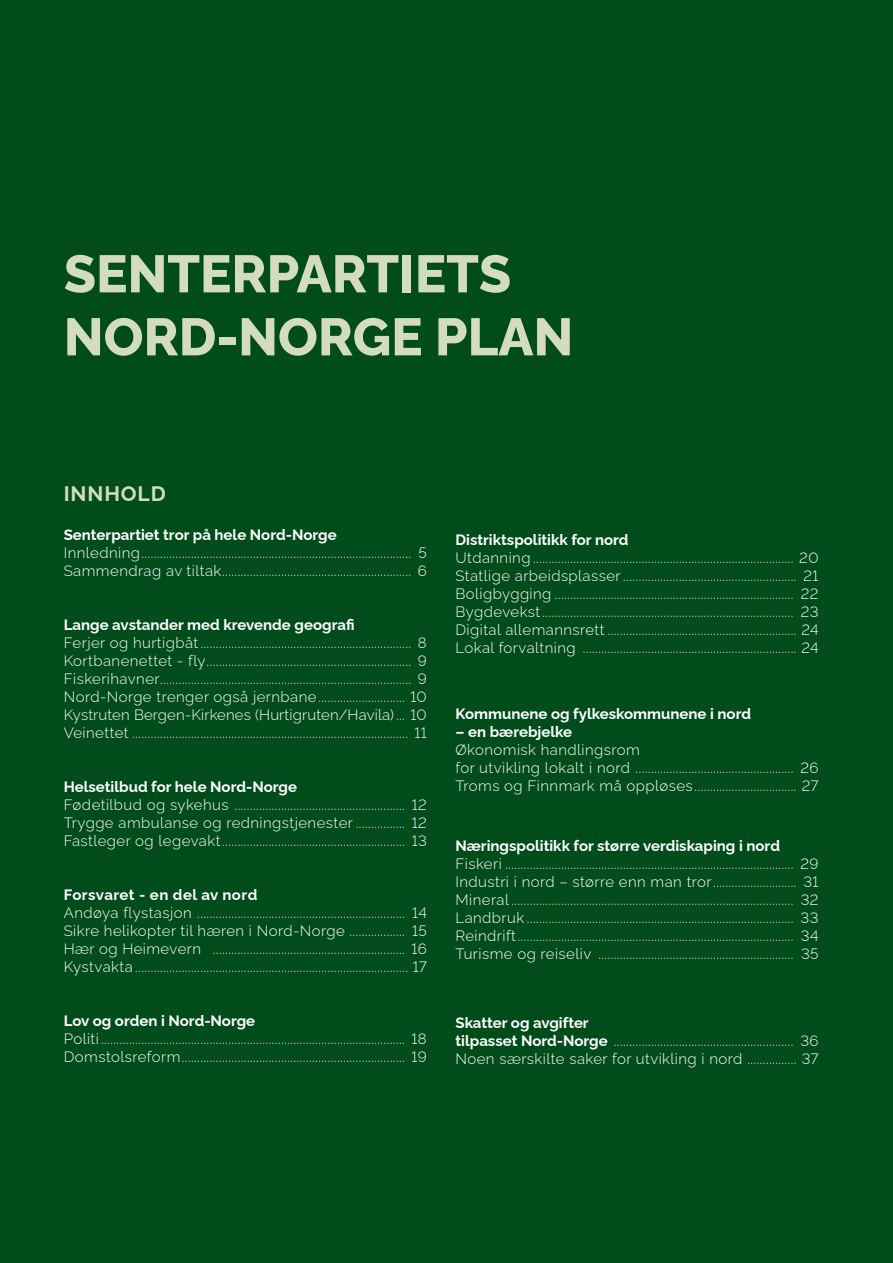
<style>
.page{position:relative;width:893px;height:1263px;background:#004c1b}
.page>*{position:absolute;margin:0;border:0;box-sizing:border-box;transform-origin:0 0}
.t1{font:800 52.5px/63px "Raleway";color:#d3dcbd}
.t2{font:700 21px "Raleway";letter-spacing:.04em;color:#d3dcbd}
.t3{font:300 15px/18px "Raleway";letter-spacing:.03em;color:#fff;text-align:justify}
.t4{font:700 15px "Raleway";color:#fff}
.t5{font:700 15px "Raleway";letter-spacing:.03em;color:#fff}
.s1{font-weight:700}
</style>
<div class="page">
<h1 class="t1" style="left:64px;top:236px;width:511px">SENTERPARTIETS<br>NORD-NORGE PLAN</h1>
<h2 class="t2" style="left:64px;top:477px;width:103px">INNHOLD</h2>
<p class="t4" style="left:64px;top:523px;width:274px">Senterpartiet tror på hele Nord-Norge</p>
<p class="t3" style="left:64px;top:542px;width:365px">Innledning....................................................................................... 5<br>Sammendrag av tiltak............................................................. 6</p>
<p class="t4" style="left:64px;top:613px;width:292px">Lange avstander med krevende geografi</p>
<p class="t3" style="left:64px;top:632px;width:365px">Ferjer og hurtigbåt.................................................................... 8<br>Kortbanenettet - fly.................................................................. 9<br>Fiskerihavner................................................................................. 9<br>Nord-Norge trenger også jernbane............................ 10<br>Kystruten Bergen-Kirkenes (Hurtigruten/Havila) ... 10<br>Veinettet ......................................................................................... 11</p>
<p class="t4" style="left:64px;top:775px;width:235px">Helsetilbud for hele Nord-Norge</p>
<p class="t3" style="left:64px;top:794px;width:364px">Fødetilbud og sykehus ....................................................... 12<br>Trygge ambulanse og redningstjenester ................ 12<br>Fastleger og legevakt........................................................... 13</p>
<p class="t5" style="left:64px;top:883px;width:195px">Forsvaret - en del av nord</p>
<p class="t3" style="left:64px;top:902px;width:365px">Andøya flystasjon ................................................................... 14<br>Sikre helikopter til hæren i Nord-Norge .................. 15<br>Hær og Heimevern .............................................................. 16<br>Kystvakta ........................................................................................ 17</p>
<p class="t4" style="left:64px;top:1009px;width:193px">Lov og orden i Nord-Norge</p>
<p class="t3" style="left:64px;top:1028px;width:365px">Politi.................................................................................................. 18<br>Domstolsreform........................................................................ 19</p>
<p class="t4" style="left:455px;top:528px;width:175px">Distriktspolitikk for nord</p>
<p class="t3" style="left:455px;top:547px;width:364px">Utdanning .................................................................................... 20<br>Statlige arbeidsplasser........................................................ 21<br>Boligbygging ............................................................................. 22<br>Bygdevekst................................................................................. 23<br>Digital allemannsrett ............................................................. 24<br>Lokal forvaltning ..................................................................... 24</p>
<p class="t4" style="left:455px;top:702px;width:297px">Kommunene og fylkeskommunene i nord</p>
<p class="t4" style="left:455px;top:720px;width:118px">– en bærebjelke</p>
<p class="t3" style="left:455px;top:739px;width:365px;text-align:left">Økonomisk handlingsrom<br>for utvikling lokalt i nord ................................................... 26<br>Troms og Finnmark må oppløses................................. 27</p>
<p class="t4" style="left:455px;top:834px;width:326px">Næringspolitikk for større verdiskaping i nord</p>
<p class="t3" style="left:455px;top:853px;width:365px">Fiskeri ............................................................................................. 29<br>Industri i nord – større enn man tror........................... 31<br>Mineral ........................................................................................... 32<br>Landbruk ...................................................................................... 33<br>Reindrift......................................................................................... 34<br>Turisme og reiseliv ............................................................... 35</p>
<p class="t3" style="left:455px;top:1012px;width:364px;text-align:left"><span class="s1">Skatter og avgifter<br>tilpasset Nord-Norge</span> .......................................................... 36<br>Noen særskilte saker for utvikling i nord ................ 37</p>
</div>
